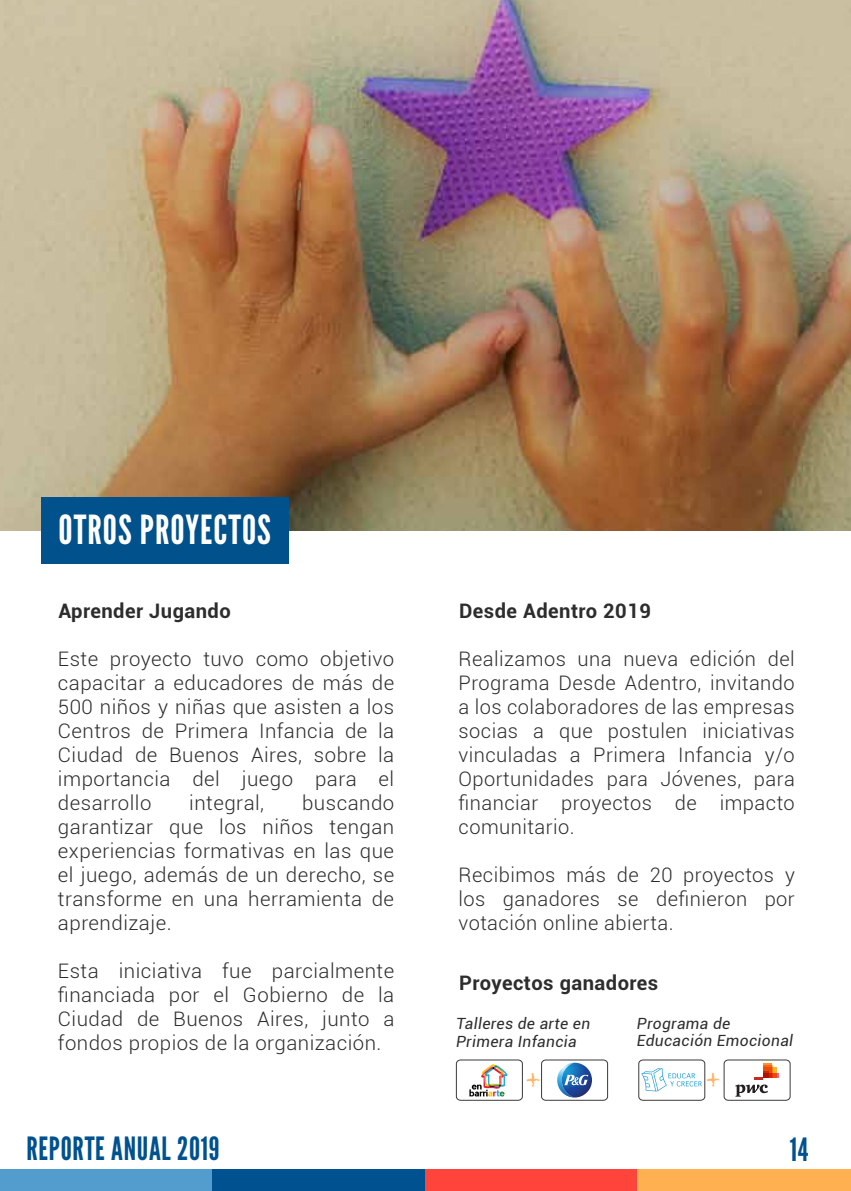
<style>
.page{position:relative;width:851px;height:1191px;background:#fff}
.page>*{position:absolute;margin:0;border:0;box-sizing:border-box;transform-origin:0 0}
.t1{font:40px "League Gothic";letter-spacing:.025em;color:#fff}
.t2{font:32px "League Gothic";letter-spacing:.025em;color:#005190}
.t3{font:300 20px/24px "Roboto";letter-spacing:.025em;color:#2d2d2d;text-align:justify}
.t4{font:700 20px "Roboto";letter-spacing:.025em;color:#2d2d2d}
.t5{font:italic 15.4px/17.4px "Roboto";letter-spacing:.025em;color:#2d2d2d}
</style>
<div class="page">
<img style="left:0;top:0;width:850px;height:531px">
<div style="left:0;top:1169px;width:213px;height:22px;background:#539cce"></div>
<div style="left:213px;top:1169px;width:213px;height:22px;background:#00518f"></div>
<div style="left:425px;top:1169px;width:213px;height:22px;background:#ff443b"></div>
<div style="left:637px;top:1169px;width:213px;height:22px;background:#ffb151"></div>
<div style="left:41px;top:498px;width:248px;height:66px;background:#00518c"></div>
<div style="left:723px;top:1059px;width:67px;height:41px;border:1px solid #3a3a3a;border-radius:4px"></div>
<div style="left:763px;top:1065px;width:9px;height:12px;background:#f26718"></div>
<svg style="left:763px;top:1063px;width:8px;height:2px"></svg>
<svg style="left:763px;top:1067px;width:13px;height:10px"></svg>
<svg style="left:735px;top:1071px;width:33px;height:25px"></svg>
<div style="left:541px;top:1059px;width:66px;height:41px;border:1px solid #3a3a3a;border-radius:4px"></div>
<svg style="left:557px;top:1062px;width:35px;height:35px"></svg>
<svg style="left:526px;top:1073px;width:14px;height:14px"></svg>
<div style="left:456px;top:1059px;width:66px;height:41px;border:1px solid #3a3a3a;border-radius:4px"></div>
<svg style="left:469px;top:1064px;width:38px;height:32px"></svg>
<div style="left:638px;top:1059px;width:66px;height:41px;border:1px solid #3a3a3a;border-radius:4px"></div>
<svg style="left:641px;top:1068px;width:79px;height:23px"></svg>
<h1 class="t1" style="left:59px;top:506px;width:214px">OTROS PROYECTOS</h1>
<p class="t4" style="left:58px;top:597px;width:174px">Aprender Jugando</p>
<p class="t3" style="left:58px;top:646px;width:338px">Este proyecto tuvo como objetivo capacitar a educadores de más de 500 niños y niñas que asisten a los Centros de Primera Infancia de la Ciudad de Buenos Aires, sobre la importancia del juego para el desarrollo</p>
<p class="t3" style="left:58px;top:790px;width:338px;text-indent:244px">buscando garantizar que los niños tengan experiencias formativas en las que el juego, además de un derecho, se transforme en una herramienta de aprendizaje.</p>
<p class="t3" style="left:58px;top:958px;width:338px">Esta iniciativa fue parcialmente financiada por el Gobierno de la Ciudad de Buenos Aires, junto a fondos propios de la organización.</p>
<p class="t3" style="left:189px;top:790px;width:76px">integral,</p>
<p class="t4" style="left:459px;top:597px;width:193px">Desde Adentro 2019</p>
<p class="t3" style="left:458px;top:646px;width:338px">Realizamos una nueva edición del Programa Desde Adentro, invitando a los colaboradores de las empresas socias a que postulen iniciativas vinculadas a Primera Infancia y/o Oportunidades para Jóvenes, para financiar proyectos de impacto comunitario.</p>
<p class="t3" style="left:458px;top:862px;width:338px">Recibimos más de 20 proyectos y los ganadores se definieron por votación online abierta.</p>
<p class="t4" style="left:459px;top:968px;width:201px">Proyectos ganadores</p>
<p class="t5" style="left:456px;top:1014px;width:136px">Talleres de arte en<br>Primera Infancia</p>
<p class="t5" style="left:636px;top:1013px;width:158px">Programa de<br>Educación Emocional</p>
<h2 class="t2" style="left:27px;top:1129px;width:194px">REPORTE ANUAL 2019</h2>
<h2 class="t2" style="left:789px;top:1130px;width:20px">14</h2>
</div>
